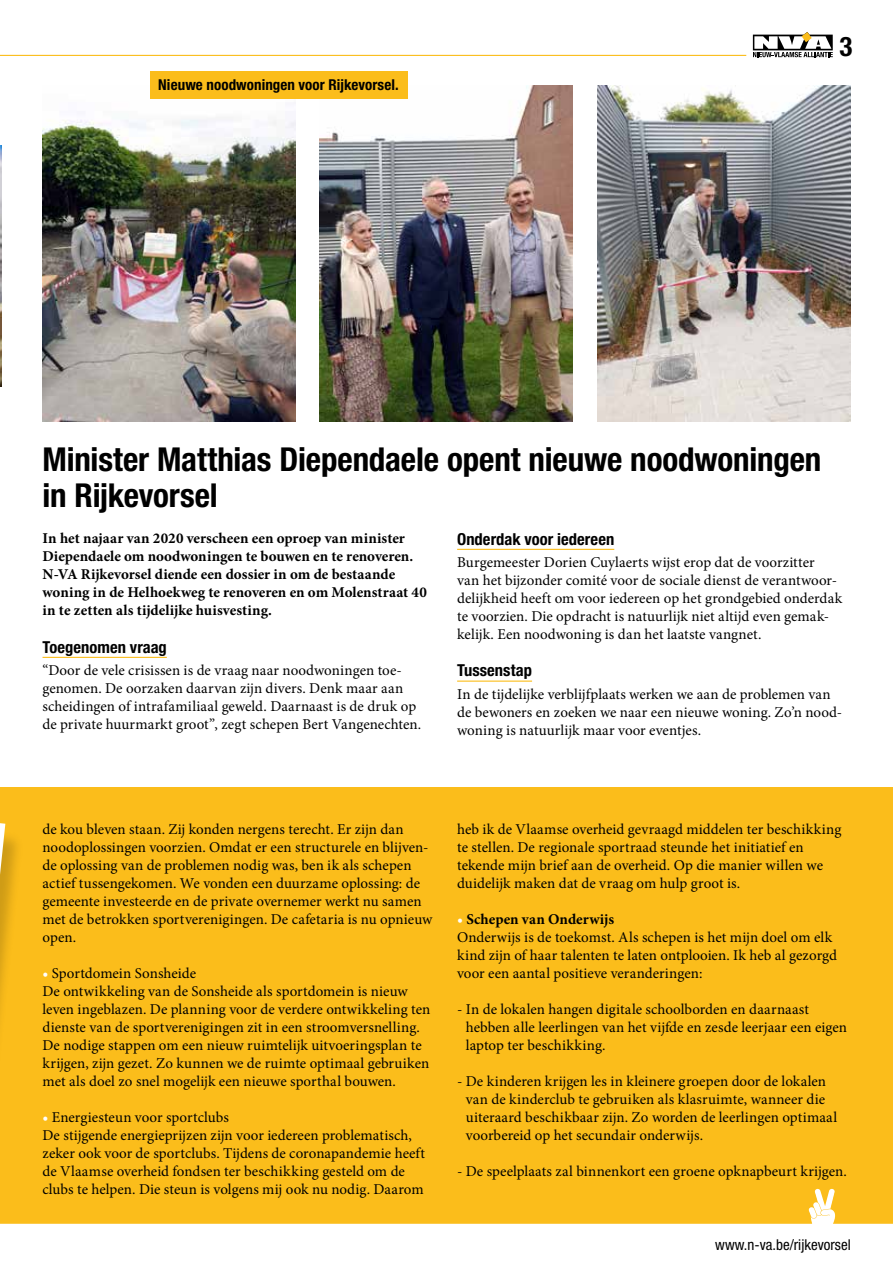
<style>
.page{position:relative;width:893px;height:1263px;background:#fff}
.page>*{position:absolute;margin:0;border:0;box-sizing:border-box;transform-origin:0 0}
.t1{font:700 condensed 33px/36px "Helvetica Neue LT Std";letter-spacing:-.005em;color:#000}
.t2{font:700 condensed 27px "Helvetica Neue LT Std";color:#000}
.t3{font:700 condensed 16.5px "Helvetica Neue LT Std";letter-spacing:.005em;color:#000}
.t4{font:15px/18px "Minion Pro";color:#000}
.t5{font:700 15px/18px "Minion Pro";color:#000}
.t6{font:700 condensed 15px "Helvetica Neue LT Std";letter-spacing:.005em;color:#000}
.t7{font:condensed 15px "Helvetica Neue LT Std";color:#000}
.s1{font-weight:700;color:#fff}
.s2{font-weight:700}
</style>
<div class="page">
<hr style="left:43px;top:657px;width:124px;height:1px;background:#fbbd1b">
<hr style="left:457px;top:549px;width:157px;height:1px;background:#fbbd1b">
<hr style="left:457px;top:680px;width:75px;height:2px;background:#fbbd1b">
<img style="left:0;top:146px;width:1px;height:241px">
<img style="left:43px;top:119px;width:252px;height:303px">
<img style="left:320px;top:85px;width:253px;height:337px">
<img style="left:597px;top:85px;width:253px;height:337px">
<div style="left:150px;top:71px;width:257px;height:28px;background:#fbbd1b"></div>
<div style="left:0;top:787px;width:893px;height:435px;background:#fbbd1b"></div>
<div style="left:0;top:809px;width:24px;height:303px;background:#000;opacity:.18"></div>
<svg style="left:0;top:809px;width:9px;height:279px"></svg>
<hr style="left:0;top:55px;width:746px;height:1px;background:#fbbd1b">
<svg style="left:753px;top:32px;width:80px;height:25px"></svg>
<svg style="left:0;top:1188px;width:893px;height:36px"></svg>
<p class="t6" style="left:158px;top:76px;width:242px">Nieuwe noodwoningen voor Rijkevorsel.</p>
<h2 class="t2" style="left:840px;top:30px;width:14px">3</h2>
<h1 class="t1" style="left:43px;top:441px;width:780px">Minister Matthias Diependaele opent nieuwe noodwoningen in Rijkevorsel</h1>
<p class="t5" style="left:43px;top:529px;width:386px">In het najaar van 2020 verscheen een oproep van minister Diependaele om noodwoningen te bouwen en te renoveren.<br>N-VA Rijkevorsel diende een dossier in om de bestaande woning in de Helhoekweg te renoveren en om Molenstraat 40 in te zetten als tijdelijke huisvesting.</p>
<p class="t3" style="left:43px;top:637px;width:126px">Toegenomen vraag</p>
<p class="t4" style="left:43px;top:661px;width:380px">“Door de vele crisissen is de vraag naar noodwoningen toe&shy;genomen. De oorzaken daarvan zijn divers. Denk maar aan scheidingen of intrafamiliaal geweld. Daarnaast is de druk op de private huurmarkt groot”, zegt schepen Bert Vangenechten.</p>
<p class="t3" style="left:457px;top:529px;width:159px">Onderdak voor iedereen</p>
<p class="t4" style="left:457px;top:553px;width:387px">Burgemeester Dorien Cuylaerts wijst erop dat de voorzitter<br>van het bijzonder comité voor de sociale dienst de verantwoor&shy;delijkheid heeft om voor iedereen op het grondgebied onderdak te voorzien. Die opdracht is natuurlijk niet altijd even gemak&shy;kelijk. Een noodwoning is dan het laatste vangnet.</p>
<p class="t3" style="left:457px;top:660px;width:76px">Tussenstap</p>
<p class="t4" style="left:457px;top:685px;width:387px">In de tijdelijke verblijfplaats werken we aan de problemen van de bewoners en zoeken we naar een nieuwe woning. Zo’n nood&shy;woning is natuurlijk maar voor eventjes.</p>
<p class="t4" style="left:43px;top:820px;width:391px">de kou bleven staan. Zij konden nergens terecht. Er zijn dan noodoplossingen voorzien. Omdat er een structurele en blijven&shy;de oplossing van de problemen nodig was, ben ik als schepen actief tussengekomen. We vonden een duurzame oplossing: de gemeente investeerde en de private overnemer werkt nu samen met de betrokken sportverenigingen. De cafetaria is nu opnieuw open.</p>
<p class="t4" style="left:43px;top:964px;width:389px"><span class="s1">•</span> Sportdomein Sonsheide<br>De ontwikkeling van de Sonsheide als sportdomein is nieuw leven ingeblazen. De planning voor de verdere ontwikkeling ten dienste van de sportverenigingen zit in een stroomversnelling.<br>De nodige stappen om een nieuw ruimtelijk uitvoeringsplan te krijgen, zijn gezet. Zo kunnen we de ruimte optimaal gebruiken met als doel zo snel mogelijk een nieuwe sporthal bouwen.</p>
<p class="t4" style="left:43px;top:1108px;width:384px"><span class="s1">•</span> Energiesteun voor sportclubs<br>De stijgende energieprijzen zijn voor iedereen problematisch, zeker ook voor de sportclubs. Tijdens de coronapandemie heeft de Vlaamse overheid fondsen ter beschikking gesteld om de clubs te helpen. Die steun is volgens mij ook nu nodig. Daarom</p>
<p class="t4" style="left:457px;top:820px;width:386px">heb ik de Vlaamse overheid gevraagd middelen ter beschikking te stellen. De regionale sportraad steunde het initiatief en tekende mijn brief aan de overheid. Op die manier willen we duidelijk maken dat de vraag om hulp groot is.</p>
<p class="t4" style="left:457px;top:910px;width:381px"><span class="s1">•</span> <span class="s2">Schepen van Onderwijs<br></span>Onderwijs is de toekomst. Als schepen is het mijn doel om elk kind zijn of haar talenten te laten ontplooien. Ik heb al gezorgd voor een aantal positieve veranderingen:</p>
<p class="t4" style="left:466px;top:1000px;width:383px;text-indent:-9px">- In de lokalen hangen digitale schoolborden en daarnaast hebben alle leerlingen van het vijfde en zesde leerjaar een eigen laptop ter beschikking.</p>
<p class="t4" style="left:466px;top:1072px;width:373px;text-indent:-9px">- De kinderen krijgen les in kleinere groepen door de lokalen van de kinderclub te gebruiken als klasruimte, wanneer die uiteraard beschikbaar zijn. Zo worden de leerlingen optimaal voorbereid op het secundair onderwijs.</p>
<p class="t4" style="left:457px;top:1162px;width:391px">- De speelplaats zal binnenkort een groene opknapbeurt krijgen.</p>
<p class="t7" style="left:715px;top:1236px;width:137px">www.n-va.be/rijkevorsel</p>
</div>
